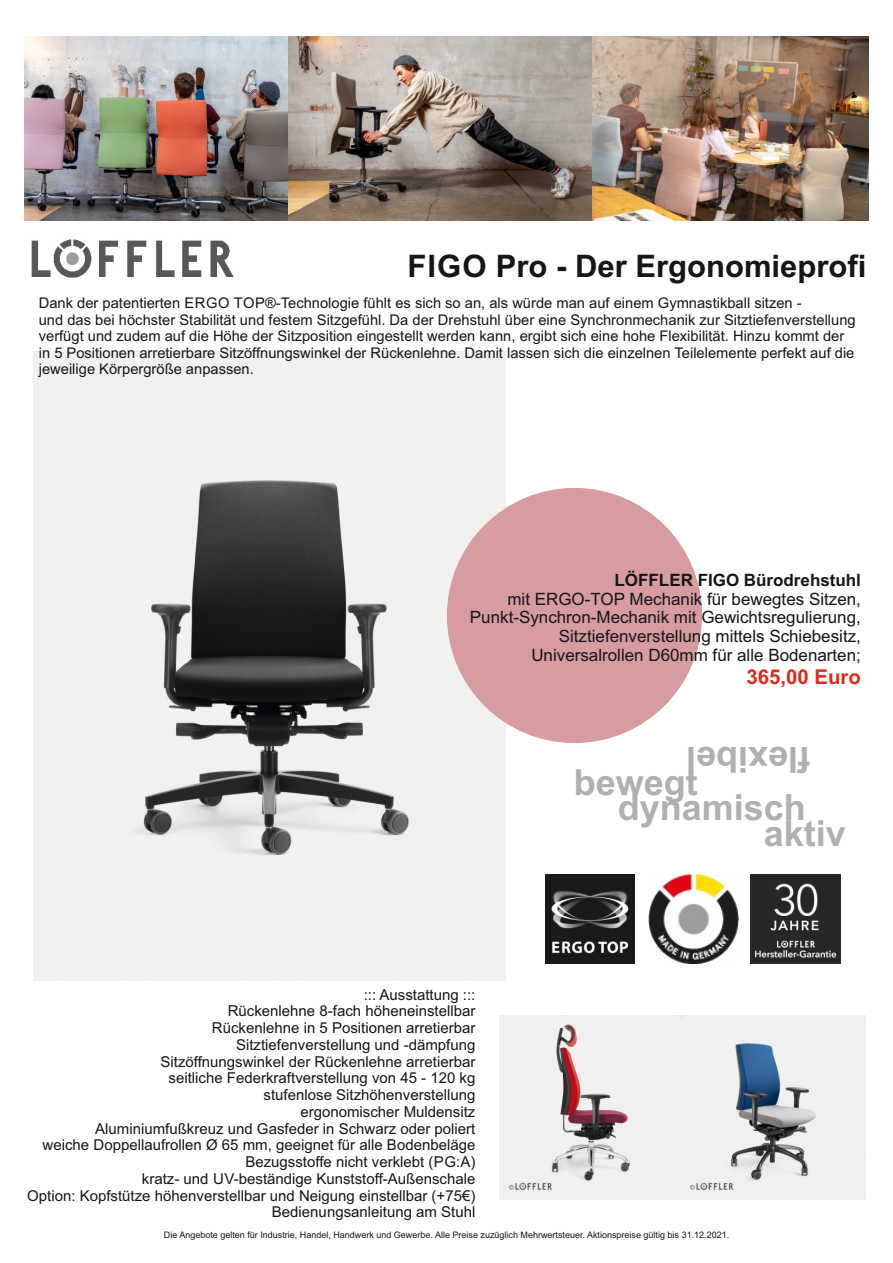
<style>
.page{position:relative;width:893px;height:1263px;background:#fff}
.page>*{position:absolute;margin:0;border:0;box-sizing:border-box;transform-origin:0 0}
.t1{font:700 36px "Arial";color:#afb0b0}
.t2{font:700 31.05px "Arial";color:#151616}
.t3{font:700 20.4px "Arial";color:#dd2b1c}
.t4{font:16.95px/19px "Arial";color:#151616;text-align:right}
.t5{font:15px/16.8px "Arial";color:#151616;text-align:right}
.t6{font:14.7px/16.5px "Arial";color:#151616}
.t7{font:9px "Arial";color:#151616}
.s1{font-weight:700}
</style>
<div class="page">
<img style="left:34px;top:352px;width:471px;height:628px">
<div style="left:447px;top:488px;width:255px;height:255px;background:#d69c9f;border-radius:50%"></div>
<img style="left:31px;top:239px;width:203px;height:39px">
<img style="left:648px;top:874px;width:90px;height:90px">
<img style="left:545px;top:874px;width:90px;height:90px">
<img style="left:751px;top:874px;width:89px;height:90px">
<img style="left:288px;top:37px;width:304px;height:184px">
<img style="left:25px;top:37px;width:263px;height:184px">
<img style="left:592px;top:37px;width:277px;height:184px">
<img style="left:684px;top:1015px;width:181px;height:185px">
<img style="left:499px;top:1015px;width:185px;height:185px">
<p class="t2" style="left:407px;top:254px;width:460px">FIGO Pro - Der Ergonomieprofi</p>
<p class="t6" style="left:39px;top:296px;width:818px">Dank der patentierten ERGO TOP®-Technologie fühlt es sich so an, als würde man auf einem Gymnastikball sitzen -<br>und das bei höchster Stabilität und festem Sitzgefühl. Da der Drehstuhl über eine Synchronmechanik zur Sitztiefenverstellung verfügt und zudem auf die Höhe der Sitzposition eingestellt werden kann, ergibt sich eine hohe Flexibilität. Hinzu kommt der in 5 Positionen arretierbare Sitzöffnungswinkel der Rückenlehne. Damit lassen sich die einzelnen Teilelemente perfekt auf die jeweilige Körpergröße anpassen.</p>
<p class="t4" style="left:470px;top:572px;width:392px"><span class="s1">LÖFFLER FIGO Bürodrehstuhl<br></span>mit ERGO-TOP Mechanik für bewegtes Sitzen, Punkt-Synchron-Mechanik mit Gewichtsregulierung, Sitztiefenverstellung mittels Schiebesitz, Universalrollen D60mm für alle Bodenarten;</p>
<p class="t3" style="left:746px;top:669px;width:116px">365,00 Euro</p>
<p class="t5" style="left:27px;top:987px;width:450px">::: Ausstattung :::<br>Rückenlehne 8-fach höheneinstellbar<br>Rückenlehne in 5 Positionen arretierbar<br>Sitztiefenverstellung und -dämpfung<br>Sitzöffnungswinkel der Rückenlehne arretierbar<br>seitliche Federkraftverstellung von 45 - 120 kg<br>stufenlose Sitzhöhenverstellung<br>ergonomischer Muldensitz<br>Aluminiumfußkreuz und Gasfeder in Schwarz oder poliert<br>weiche Doppellaufrollen Ø 65 mm, geeignet für alle Bodenbeläge Bezugsstoffe nicht verklebt (PG:A)<br>kratz- und UV-beständige Kunststoff-Außenschale<br>Option: Kopfstütze höhenverstellbar und Neigung einstellbar (+75€)<br>Bedienungsanleitung am Stuhl</p>
<p class="t1" style="left:810px;top:773px;width:126px;rotate:-180deg">flexibel</p>
<p class="t1" style="left:574px;top:769px;width:126px">bewegt</p>
<p class="t1" style="left:618px;top:794px;width:190px">dynamisch</p>
<p class="t1" style="left:764px;top:819px;width:84px">aktiv</p>
<p class="t7" style="left:164px;top:1231px;width:567px">Die Angebote gelten für Industrie, Handel, Handwerk und Gewerbe. Alle Preise zuzüglich Mehrwertsteuer. Aktionspreise gültig bis 31.12.2021.</p>
</div>
